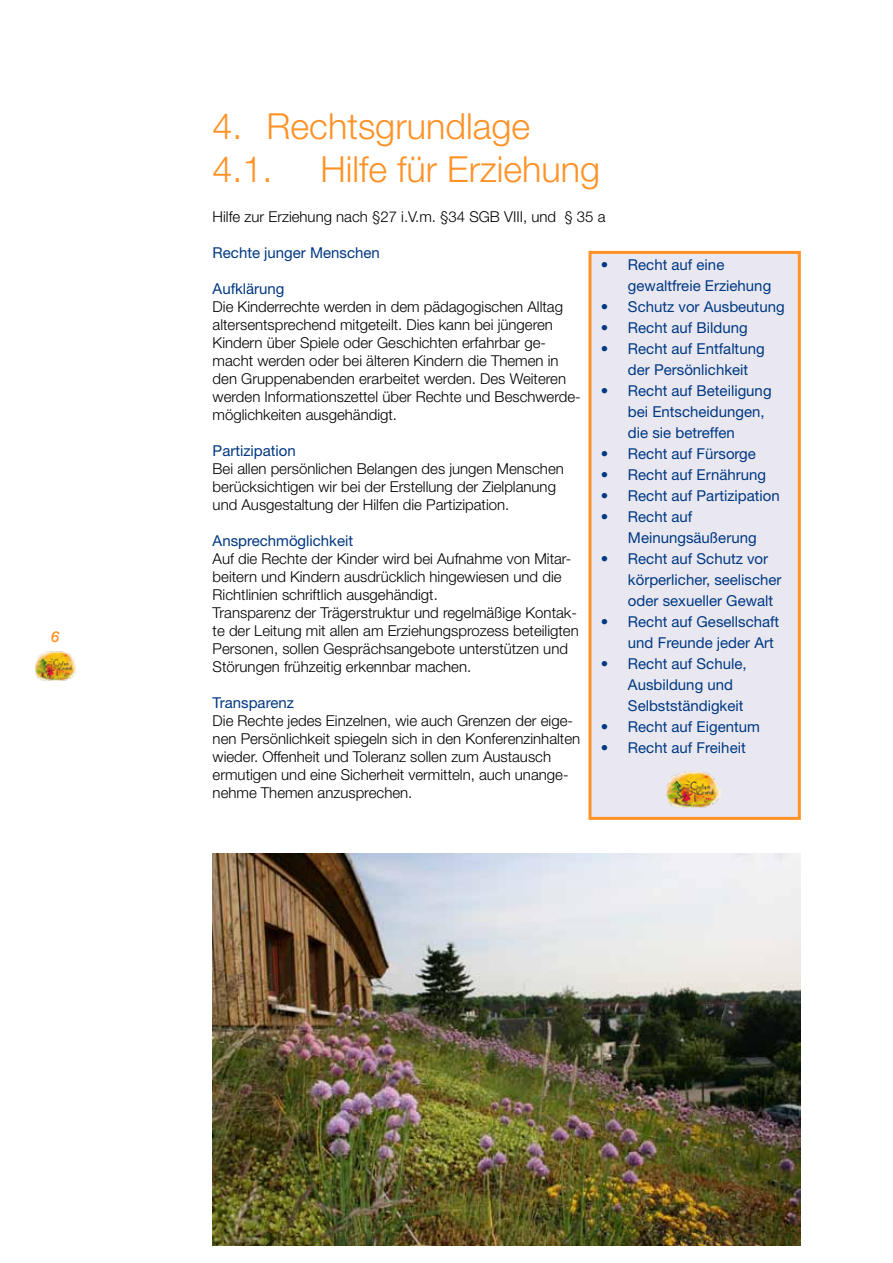
<style>
.page{position:relative;width:893px;height:1263px;background:#fff}
.page>*{position:absolute;margin:0;border:0;box-sizing:border-box;transform-origin:0 0}
.t1{font:300 36px/43.2px "Helvetica Neue LT Std";color:#ff9227}
.t2{font:300 15px/18px "Helvetica Neue LT Std";color:#000}
.t3{font:15px/21px "Helvetica Neue LT Std";color:#003882}
.t4{font:italic 500 15px "Helvetica Neue LT Std";color:#ff9227}
</style>
<div class="page">
<img style="left:35px;top:651px;width:41px;height:30px">
<div style="left:588px;top:251px;width:213px;height:569px;background:#e9e8f1;border:3px solid #ff9227"></div>
<img style="left:666px;top:771px;width:54px;height:37px">
<img style="left:213px;top:853px;width:588px;height:393px">
<p class="t4" style="left:51px;top:628px;width:10px">6</p>
<h1 class="t1" style="left:213px;top:104px;width:319px">4. Rechtsgrundlage<br>4.1.</h1>
<h1 class="t1" style="left:321px;top:147px;width:281px">Hilfe für Erziehung</h1>
<p class="t2" style="left:213px;top:207px;width:394px">Hilfe zur Erziehung nach §27 i.V.m. §34 SGB VIII, und § 35 a</p>
<p class="t3" style="left:213px;top:242px;width:169px">Rechte junger Menschen</p>
<p class="t3" style="left:213px;top:278px;width:73px">Aufklärung</p>
<p class="t2" style="left:213px;top:297px;width:370px">Die Kinderrechte werden in dem pädagogischen Alltag altersentsprechend mitgeteilt. Dies kann bei jüngeren Kindern über Spiele oder Geschichten erfahrbar ge&shy;macht werden oder bei älteren Kindern die Themen in den Gruppenabenden erarbeitet werden. Des Weiteren werden Informationszettel über Rechte und Beschwerde&shy;möglichkeiten ausgehändigt.</p>
<p class="t3" style="left:213px;top:440px;width:85px">Partizipation</p>
<p class="t2" style="left:213px;top:459px;width:353px">Bei allen persönlichen Belangen des jungen Menschen berücksichtigen wir bei der Erstellung der Zielplanung und Ausgestaltung der Hilfen die Partizipation.</p>
<p class="t3" style="left:213px;top:530px;width:142px">Ansprechmöglichkeit</p>
<p class="t2" style="left:213px;top:549px;width:368px">Auf die Rechte der Kinder wird bei Aufnahme von Mitar&shy;beitern und Kindern ausdrücklich hingewiesen und die Richtlinien schriftlich ausgehändigt.<br>Transparenz der Trägerstruktur und regelmäßige Kontak&shy;te der Leitung mit allen am Erziehungsprozess beteiligten Personen, sollen Gesprächsangebote unterstützen und Störungen frühzeitig erkennbar machen.</p>
<p class="t3" style="left:213px;top:692px;width:83px">Transparenz</p>
<p class="t2" style="left:213px;top:711px;width:369px">Die Rechte jedes Einzelnen, wie auch Grenzen der eige&shy;nen Persönlichkeit spiegeln sich in den Konferenzinhalten wieder. Offenheit und Toleranz sollen zum Austausch ermutigen und eine Sicherheit vermitteln, auch unange&shy;nehme Themen anzusprechen.</p>
<p class="t3" style="left:628px;top:254px;width:145px;text-indent:-27px">• Recht auf eine gewaltfreie Erziehung</p>
<p class="t3" style="left:601px;top:296px;width:185px">• Schutz vor Ausbeutung</p>
<p class="t3" style="left:601px;top:317px;width:148px">• Recht auf Bildung</p>
<p class="t3" style="left:628px;top:338px;width:138px;text-indent:-27px">• Recht auf Entfaltung der Persönlichkeit</p>
<p class="t3" style="left:628px;top:380px;width:145px;text-indent:-27px">• Recht auf Beteiligung bei Entscheidungen, die sie betreffen</p>
<p class="t3" style="left:601px;top:443px;width:156px">• Recht auf Fürsorge</p>
<p class="t3" style="left:601px;top:464px;width:167px">• Recht auf Ernährung</p>
<p class="t3" style="left:601px;top:485px;width:180px">• Recht auf Partizipation</p>
<p class="t3" style="left:628px;top:506px;width:130px;text-indent:-27px">• Recht auf<br>Meinungsäußerung</p>
<p class="t3" style="left:628px;top:548px;width:155px;text-indent:-27px">• Recht auf Schutz vor körperlicher, seelischer oder sexueller Gewalt</p>
<p class="t3" style="left:628px;top:611px;width:153px;text-indent:-27px">• Recht auf Gesellschaft und Freunde jeder Art</p>
<p class="t3" style="left:628px;top:653px;width:120px;text-indent:-27px">• Recht auf Schule,<br>Ausbildung und<br>Selbstständigkeit</p>
<p class="t3" style="left:601px;top:716px;width:160px">• Recht auf Eigentum</p>
<p class="t3" style="left:601px;top:737px;width:146px">• Recht auf Freiheit</p>
</div>
